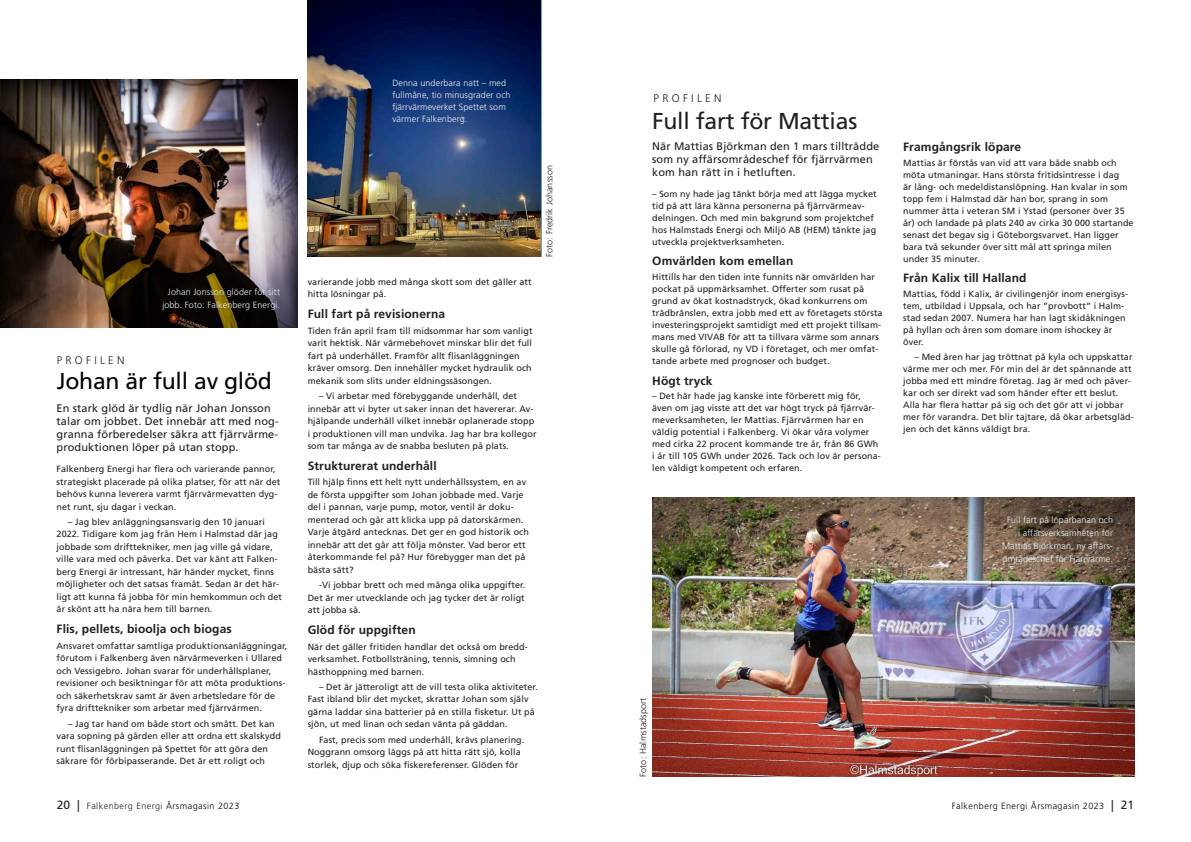
<style>
.page{position:relative;width:1191px;height:842px;background:#fff}
.page>*{position:absolute;margin:0;border:0;box-sizing:border-box;transform-origin:0 0}
.t1{font:23px "Frutiger LT Std";letter-spacing:-.01em;color:#231f20}
.t2{font:23px "Frutiger LT Std";letter-spacing:-.01em;color:#000}
.t3{font:700 12px "Frutiger LT Std";letter-spacing:.01em;color:#231f20}
.t4{font:11px/13px "Frutiger LT Std";letter-spacing:.01em;color:#231f20}
.t5{font:300 11px "Frutiger LT Std";letter-spacing:.3em;color:#231f20}
.t6{font:9px/12.5px "Frutiger LT Std";letter-spacing:.01em;color:#231f20}
.t7{font:300 9px/13px "Frutiger LT Std";letter-spacing:.01em;color:#eaf2f4;text-align:right}
.t8{font:300 9px "Frutiger LT Std";letter-spacing:.01em;color:#231f20}
.t9{font:300 9px "Frutiger LT Std";letter-spacing:.05em;color:#231f20}
.t10{font:300 9px "Frutiger LT Std";letter-spacing:.05em;color:#000}
.s1{font-weight:400;font-size:12px}
.s2{color:#000}
.s3{font-weight:400;font-size:12px;color:#231f20}
</style>
<div class="page">
<img style="left:308px;top:0;width:233px;height:257px">
<img style="left:0;top:79px;width:298px;height:248px">
<img style="left:652px;top:497px;width:482px;height:280px">
<p class="t5" style="left:57px;top:354px;width:69px">PROFILEN</p>
<p class="t7" style="left:162px;top:285px;width:119px">Johan Jonsson glöder för sitt jobb. Foto: Falkenberg Energi.</p>
<h1 class="t2" style="left:57px;top:368px;width:217px">Johan är full av glöd</h1>
<p class="t4" style="left:57px;top:402px;width:224px">En stark glöd är tydlig när Johan Jonsson talar om jobbet. Det innebär att med nog&shy;granna förberedelser säkra att fjärrvärme&shy;produktionen löper på utan stopp.</p>
<p class="t6" style="left:57px;top:463px;width:225px">Falkenberg Energi har flera och varierande pannor, strategiskt placerade på olika platser, för att när det behövs kunna leverera varmt fjärrvärmevatten dyg&shy;net runt, sju dagar i veckan.</p>
<p class="t6" style="left:57px;top:515px;width:227px;text-indent:11px">– Jag blev anläggningsansvarig den 10 januari 2022. Tidigare kom jag från Hem i Halmstad där jag jobbade som drifttekniker, men jag ville gå vidare, ville vara med och påverka. Det var känt att Falken&shy;berg Energi är intressant, här händer mycket, finns möjligheter och det satsas framåt. Sedan är det här&shy;ligt att kunna få jobba för min hemkommun och det är skönt att ha nära hem till barnen.</p>
<h2 class="t3" style="left:57px;top:622px;width:177px">Flis, pellets, bioolja och biogas</h2>
<p class="t6" style="left:57px;top:639px;width:232px">Ansvaret omfattar samtliga produktionsanläggningar, förutom i Falkenberg även närvärmeverken i Ullared och Vessigebro. Johan svarar för underhållsplaner, revisioner och besiktningar för att möta produktions&shy;och säkerhetskrav samt är även arbetsledare för de fyra drifttekniker som arbetar med fjärrvärmen.</p>
<p class="t6" style="left:57px;top:717px;width:226px;text-indent:11px">– Jag tar hand om både stort och smått. Det kan vara sopning på gården eller att ordna ett skalskydd runt flisanläggningen på Spettet för att göra den säkrare för förbipasserande. Det är ett roligt och</p>
<p class="t9" style="left:57px;top:801px;width:184px"><span class="s1">20 |</span> Falkenberg Energi <span class="s2">Årsmagasin 2023</span></p>
<p class="t7" style="left:392px;top:77px;width:120px;line-height:12px;text-align:left">Denna underbara natt – med fullmåne, tio minusgrader och fjärrvärmeverket Spettet som värmer Falkenberg.</p>
<p class="t6" style="left:308px;top:275px;width:225px">varierande jobb med många skott som det gäller att hitta lösningar på.</p>
<h2 class="t3" style="left:308px;top:307px;width:139px">Full fart på revisionerna</h2>
<p class="t6" style="left:308px;top:324px;width:226px">Tiden från april fram till midsommar har som vanligt varit hektisk. När värmebehovet minskar blir det full fart på underhållet. Framför allt flisanläggningen kräver omsorg. Den innehåller mycket hydraulik och mekanik som slits under eldningssäsongen.</p>
<p class="t6" style="left:308px;top:390px;width:230px;text-indent:11px">– Vi arbetar med förebyggande underhåll, det innebär att vi byter ut saker innan det havererar. Av&shy;hjälpande underhåll vilket innebär oplanerade stopp i produktionen vill man undvika. Jag har bra kollegor som tar många av de snabba besluten på plats.</p>
<h2 class="t3" style="left:308px;top:459px;width:131px">Strukturerat underhåll</h2>
<p class="t6" style="left:308px;top:476px;width:223px">Till hjälp finns ett helt nytt underhållssystem, en av de första uppgifter som Johan jobbade med. Varje del i pannan, varje pump, motor, ventil är doku&shy;menterad och går att klicka upp på datorskärmen.<br>Varje åtgärd antecknas. Det ger en god historik och innebär att det går att följa mönster. Vad beror ett återkommande fel på? Hur förebygger man det på bästa sätt?</p>
<p class="t6" style="left:308px;top:579px;width:219px;text-align:justify;text-indent:11px">-Vi jobbar brett och med många olika uppgifter.<br>Det är mer utvecklande och jag tycker det är roligt att jobba så.</p>
<h2 class="t3" style="left:308px;top:623px;width:110px">Glöd för uppgiften</h2>
<p class="t6" style="left:308px;top:640px;width:222px">När det gäller fritiden handlar det också om bredd&shy;verksamhet. Fotbollsträning, tennis, simning och hästhoppning med barnen.</p>
<p class="t6" style="left:308px;top:681px;width:232px;text-indent:11px">– Det är jätteroligt att de vill testa olika aktiviteter.<br>Fast ibland blir det mycket, skrattar Johan som själv gärna laddar sina batterier på en stilla fisketur. Ut på sjön, ut med linan och sedan vänta på gäddan.</p>
<p class="t6" style="left:308px;top:733px;width:218px;text-indent:11px">Fast, precis som med underhåll, krävs planering.<br>Noggrann omsorg läggs på att hitta rätt sjö, kolla storlek, djup och söka fiskereferenser. Glöden för</p>
<p class="t8" style="left:544px;top:257px;width:93px;rotate:-90deg">Foto: Fredrik Johansson</p>
<p class="t5" style="left:653px;top:92px;width:69px">PROFILEN</p>
<h1 class="t1" style="left:652px;top:108px;width:207px">Full fart för Mattias</h1>
<p class="t4" style="left:652px;top:140px;width:229px">När Mattias Björkman den 1 mars tillträdde som ny affärsområdeschef för fjärrvärmen kom han rätt in i hetluften.</p>
<p class="t6" style="left:652px;top:188px;width:226px;line-height:12px">– Som ny hade jag tänkt börja med att lägga mycket tid på att lära känna personerna på fjärrvärmeav&shy;delningen. Och med min bakgrund som projektchef hos Halmstads Energi och Miljö AB (HEM) tänkte jag utveckla projektverksamheten.</p>
<h2 class="t3" style="left:652px;top:254px;width:143px">Omvärlden kom emellan</h2>
<p class="t6" style="left:652px;top:271px;width:232px;line-height:12px">Hittills har den tiden inte funnits när omvärlden har pockat på uppmärksamhet. Offerter som rusat på grund av ökat kostnadstryck, ökad konkurrens om trädbränslen, extra jobb med ett av företagets största investeringsprojekt samtidigt med ett projekt tillsam&shy;mans med VIVAB för att ta tillvara värme som annars skulle gå förlorad, ny VD i företaget, och mer omfat&shy;tande arbete med prognoser och budget.</p>
<h2 class="t3" style="left:652px;top:373px;width:62px">Högt tryck</h2>
<p class="t6" style="left:652px;top:390px;width:230px;line-height:12px">– Det här hade jag kanske inte förberett mig för, även om jag visste att det var högt tryck på fjärrvär&shy;meverksamheten, ler Mattias. Fjärrvärmen har en väldig potential i Falkenberg. Vi ökar våra volymer med cirka 22 procent kommande tre år, från 86 GWh i år till 105 GWh under 2026. Tack och lov är persona&shy;len väldigt kompetent och erfaren.</p>
<h2 class="t3" style="left:903px;top:140px;width:119px">Framgångsrik löpare</h2>
<p class="t6" style="left:903px;top:157px;width:232px;line-height:12px">Mattias är förstås van vid att vara både snabb och möta utmaningar. Hans största fritidsintresse i dag<br>är lång- och medeldistanslöpning. Han kvalar in som topp fem i Halmstad där han bor, sprang in som nummer åtta i veteran SM i Ystad (personer över 35 år) och landade på plats 240 av cirka 30 000 startande senast det begav sig i Göteborgsvarvet. Han ligger bara två sekunder över sitt mål att springa milen under 35 minuter.</p>
<h2 class="t3" style="left:903px;top:271px;width:125px">Från Kalix till Halland</h2>
<p class="t6" style="left:903px;top:288px;width:226px;line-height:12px">Mattias, född i Kalix, är civilingenjör inom energisys&shy;tem, utbildad i Uppsala, och har ”provbott” i Halm&shy;stad sedan 2007. Numera har han lagt skidåkningen på hyllan och åren som domare inom ishockey är över.</p>
<p class="t6" style="left:903px;top:351px;width:232px;line-height:12px;text-indent:11px">– Med åren har jag tröttnat på kyla och uppskattar värme mer och mer. För min del är det spännande att jobba med ett mindre företag. Jag är med och påver&shy;kar och ser direkt vad som händer efter ett beslut.<br>Alla har flera hattar på sig och det gör att vi jobbar mer för varandra. Det blir tajtare, då ökar arbetsgläd&shy;jen och det känns väldigt bra.</p>
<p class="t7" style="left:1002px;top:513px;width:112px">Full fart på löparbanan och<br>i affärsverksamheten för<br>Mattias Björkman, ny affärs&shy;områdeschef för Fjärrvärme.</p>
<p class="t8" style="left:638px;top:777px;width:81px;rotate:-90deg">Foto: Halmstadsport</p>
<p class="t10" style="left:951px;top:801px;width:184px">Falkenberg Energi Årsmagasin 2023 <span class="s3">| 21</span></p>
</div>
